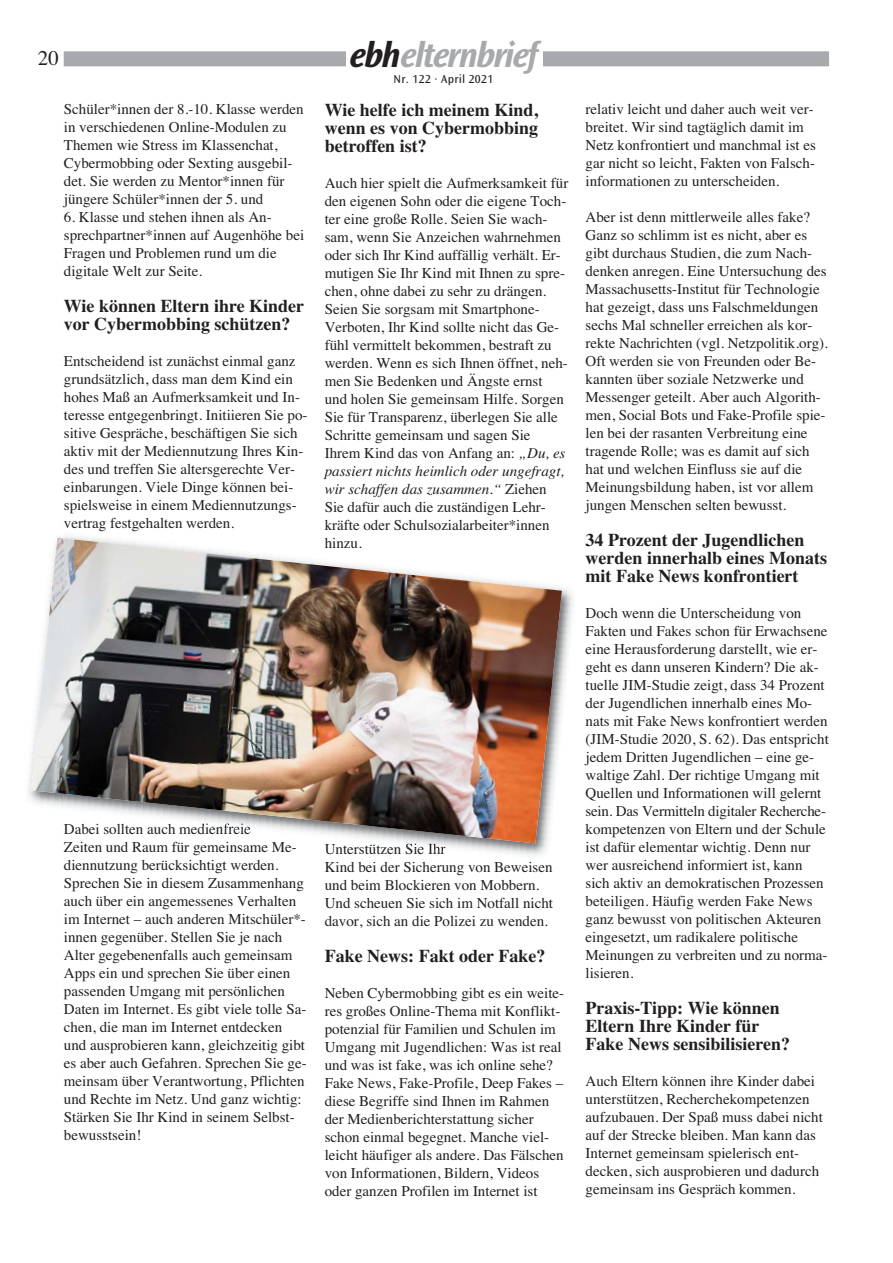
<style>
.page{position:relative;width:893px;height:1263px;background:#fff}
.page>*{position:absolute;margin:0;border:0;box-sizing:border-box;transform-origin:0 0}
.t1{font:italic 700 36px "Ocean Sans";letter-spacing:-.05em;color:#a7a9ac}
.t2{font:21px "Times";color:#231f20}
.t3{font:700 18px/18px "Times";color:#231f20}
.t4{font:15px/18px "Times";color:#231f20}
.t5{font:12px "Ocean Sans";letter-spacing:.025em;color:#231f20}
.s1{color:#231f20}
.s2{font-style:italic}
</style>
<div class="page">
<div style="left:64px;top:51px;width:765px;height:15px;background:#a7a9ac"></div>
<div style="left:346px;top:41px;width:197px;height:36px;background:#fff"></div>
<img style="left:64px;top:535px;width:509px;height:321px">
<svg style="left:367px;top:844px;width:9px;height:8px"></svg>
<img style="left:31px;top:538px;width:531px;height:305px">
<h2 class="t2" style="left:38px;top:51px;width:22px">20</h2>
<h1 class="t1" style="left:350px;top:41px;width:190px"><span class="s1">ebh</span>elternbrief</h1>
<p class="t5" style="left:394px;top:74px;width:101px">Nr. 122 · April 2021</p>
<p class="t4" style="left:64px;top:101px;width:241px">Schüler*innen der 8.-10. Klasse werden in verschiedenen Online-Modulen zu Themen wie Stress im Klassenchat, Cybermobbing oder Sexting ausgebil&shy;det. Sie werden zu Mentor*innen für jüngere Schüler*innen der 5. und</p>
<p class="t4" style="left:64px;top:209px;width:242px">6. Klasse und stehen ihnen als An&shy;sprechpartner*innen auf Augenhöhe bei<br>Fragen und Problemen rund um die digitale Welt zur Seite.</p>
<p class="t3" style="left:64px;top:298px;width:242px">Wie können Eltern ihre Kinder vor Cybermobbing schützen?</p>
<p class="t4" style="left:64px;top:353px;width:245px">Entscheidend ist zunächst einmal ganz grundsätzlich, dass man dem Kind ein hohes Maß an Aufmerksamkeit und In&shy;teresse entgegenbringt. Initiieren Sie po&shy;sitive Gespräche, beschäftigen Sie sich aktiv mit der Mediennutzung Ihres Kin&shy;des und treffen Sie altersgerechte Ver&shy;einbarungen. Viele Dinge können bei&shy;spielsweise in einem Mediennutzungs&shy;vertrag festgehalten werden.</p>
<p class="t3" style="left:325px;top:102px;width:215px;text-align:justify">Wie helfe ich meinem Kind, wenn es von Cybermobbing betroffen ist?</p>
<p class="t4" style="left:325px;top:175px;width:245px">Auch hier spielt die Aufmerksamkeit für den eigenen Sohn oder die eigene Toch&shy;ter eine große Rolle. Seien Sie wach&shy;sam, wenn Sie Anzeichen wahrnehmen oder sich Ihr Kind auffällig verhält. Er&shy;mutigen Sie Ihr Kind mit Ihnen zu spre&shy;chen, ohne dabei zu sehr zu drängen.<br>Seien Sie sorgsam mit Smartphone-Verboten, Ihr Kind sollte nicht das Ge&shy;fühl vermittelt bekommen, bestraft zu werden. Wenn es sich Ihnen öffnet, neh&shy;men Sie Bedenken und Ängste ernst und holen Sie gemeinsam Hilfe. Sorgen Sie für Transparenz, überlegen Sie alle Schritte gemeinsam und sagen Sie Ihrem Kind das von Anfang an: <span class="s2">„Du, es passiert nichts heimlich oder ungefragt, wir schaffen das zusammen.“</span> Ziehen Sie dafür auch die zuständigen Lehr&shy;kräfte oder Schulsozialarbeiter*innen hinzu.</p>
<p class="t4" style="left:64px;top:821px;width:244px">Dabei sollten auch medienfreie<br>Zeiten und Raum für gemeinsame Me&shy;diennutzung berücksichtigt werden.<br>Sprechen Sie in diesem Zusammenhang auch über ein angemessenes Verhalten im Internet – auch anderen Mitschüler*- innen gegenüber. Stellen Sie je nach Alter gegebenenfalls auch gemeinsam Apps ein und sprechen Sie über einen passenden Umgang mit persönlichen Daten im Internet. Es gibt viele tolle Sa&shy;chen, die man im Internet entdecken und ausprobieren kann, gleichzeitig gibt es aber auch Gefahren. Sprechen Sie ge&shy;meinsam über Verantwortung, Pflichten und Rechte im Netz. Und ganz wichtig:<br>Stärken Sie Ihr Kind in seinem Selbst&shy;bewusstsein!</p>
<p class="t4" style="left:325px;top:841px;width:230px">Unterstützen Sie Ihr<br>Kind bei der Sicherung von Beweisen und beim Blockieren von Mobbern.<br>Und scheuen Sie sich im Notfall nicht davor, sich an die Polizei zu wenden.</p>
<p class="t3" style="left:325px;top:948px;width:222px">Fake News: Fakt oder Fake?</p>
<p class="t4" style="left:325px;top:985px;width:241px">Neben Cybermobbing gibt es ein weite&shy;res großes Online-Thema mit Konflikt&shy;potenzial für Familien und Schulen im Umgang mit Jugendlichen: Was ist real und was ist fake, was ich online sehe?<br>Fake News, Fake-Profile, Deep Fakes – diese Begriffe sind Ihnen im Rahmen der Medienberichterstattung sicher schon einmal begegnet. Manche viel&shy;leicht häufiger als andere. Das Fälschen von Informationen, Bildern, Videos oder ganzen Profilen im Internet ist</p>
<p class="t4" style="left:585px;top:101px;width:232px">relativ leicht und daher auch weit ver&shy;breitet. Wir sind tagtäglich damit im Netz konfrontiert und manchmal ist es gar nicht so leicht, Fakten von Falsch&shy;informationen zu unterscheiden.</p>
<p class="t4" style="left:585px;top:209px;width:244px">Aber ist denn mittlerweile alles fake?<br>Ganz so schlimm ist es nicht, aber es gibt durchaus Studien, die zum Nach&shy;denken anregen. Eine Untersuchung des Massachusetts-Institut für Technologie hat gezeigt, dass uns Falschmeldungen sechs Mal schneller erreichen als kor&shy;rekte Nachrichten (vgl. Netzpolitik.org).<br>Oft werden sie von Freunden oder Be&shy;kannten über soziale Netzwerke und Messenger geteilt. Aber auch Algorith&shy;men, Social Bots und Fake-Profile spie&shy;len bei der rasanten Verbreitung eine tragende Rolle; was es damit auf sich hat und welchen Einfluss sie auf die Meinungsbildung haben, ist vor allem jungen Menschen selten bewusst.</p>
<p class="t3" style="left:585px;top:532px;width:243px">34 Prozent der Jugendlichen werden innerhalb eines Monats mit Fake News konfrontiert</p>
<p class="t4" style="left:585px;top:605px;width:245px">Doch wenn die Unterscheidung von Fakten und Fakes schon für Erwachsene eine Herausforderung darstellt, wie er&shy;geht es dann unseren Kindern? Die ak&shy;tuelle JIM-Studie zeigt, dass 34 Prozent der Jugendlichen innerhalb eines Mo&shy;nats mit Fake News konfrontiert werden (JIM-Studie 2020, S. 62). Das entspricht jedem Dritten Jugendlichen – eine ge&shy;waltige Zahl. Der richtige Umgang mit Quellen und Informationen will gelernt sein. Das Vermitteln digitaler Recherche&shy;kompetenzen von Eltern und der Schule ist dafür elementar wichtig. Denn nur wer ausreichend informiert ist, kann sich aktiv an demokratischen Prozessen beteiligen. Häufig werden Fake News ganz bewusst von politischen Akteuren eingesetzt, um radikalere politische Meinungen zu verbreiten und zu norma&shy;lisieren.</p>
<p class="t3" style="left:585px;top:1000px;width:206px">Praxis-Tipp: Wie können<br>Eltern Ihre Kinder für<br>Fake News sensibilisieren?</p>
<p class="t4" style="left:585px;top:1073px;width:239px">Auch Eltern können ihre Kinder dabei unterstützen, Recherchekompetenzen aufzubauen. Der Spaß muss dabei nicht auf der Strecke bleiben. Man kann das Internet gemeinsam spielerisch ent&shy;decken, sich ausprobieren und dadurch gemeinsam ins Gespräch kommen.</p>
</div>
